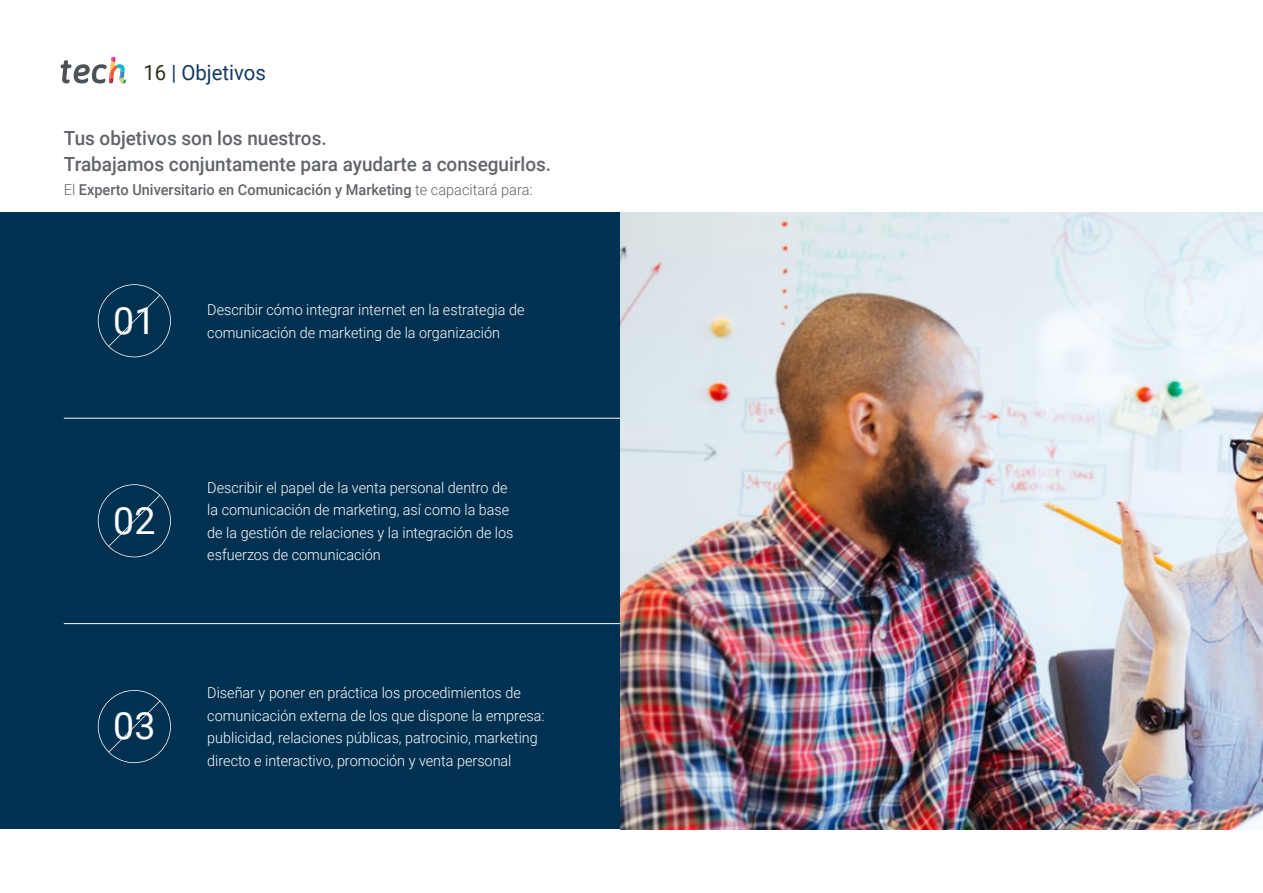
<style>
.page{position:relative;width:1263px;height:893px;background:#fff}
.page>*{position:absolute;margin:0;border:0;box-sizing:border-box;transform-origin:0 0}
.t1{font:37.5px "Roboto";color:#fff}
.t2{font:21px "Roboto";color:#143961}
.t3{font:500 19.5px/25.5px "Roboto";color:#61646a}
.t4{font:300 15px/22.5px "Roboto";color:#fff;scale:.96 1}
.t5{font:500 15px "Roboto";color:#61646a}
.s1{color:#312e20}
.s2{font-weight:300}
</style>
<div class="page">
<div style="left:0;top:213px;width:621px;height:616px;background:#013151"></div>
<svg style="left:98px;top:284px;width:73px;height:73px"></svg>
<svg style="left:98px;top:690px;width:73px;height:73px"></svg>
<svg style="left:98px;top:484px;width:73px;height:73px"></svg>
<hr style="left:64px;top:418px;width:1199px;height:1px;background:#fff">
<hr style="left:64px;top:623px;width:1199px;height:1px;background:#fff">
<img style="left:621px;top:213px;width:642px;height:616px">
<svg style="left:61px;top:57px;width:65px;height:27px"></svg>
<h2 class="t2" style="left:144px;top:57px;width:124px"><span class="s1">16</span> | Objetivos</h2>
<h3 class="t3" style="left:64px;top:125px;width:489px">Tus objetivos son los nuestros.<br>Trabajamos conjuntamente para ayudarte a conseguirlos.</h3>
<p class="t5" style="left:64px;top:179px;width:470px"><span class="s2">El</span> Experto Universitario en Comunicación y Marketing <span class="s2">te capacitará para:</span></p>
<h1 class="t1" style="left:113px;top:294px;width:44px">01</h1>
<p class="t4" style="left:207px;top:298px;width:332px">Describir cómo integrar internet en la estrategia de</p>
<p class="t4" style="left:207px;top:320px;width:306px">comunicación de marketing de la organización</p>
<h1 class="t1" style="left:113px;top:494px;width:44px">02</h1>
<h1 class="t1" style="left:113px;top:700px;width:44px">03</h1>
<p class="t4" style="left:207px;top:476px;width:320px">Describir el papel de la venta personal dentro de la comunicación de marketing, así como la base de la gestión de relaciones y la integración de los esfuerzos de comunicación</p>
<p class="t4" style="left:207px;top:681px;width:353px">Diseñar y poner en práctica los procedimientos de comunicación externa de los que dispone la empresa: publicidad, relaciones públicas, patrocinio, marketing directo e interactivo, promoción y venta personal</p>
</div>
